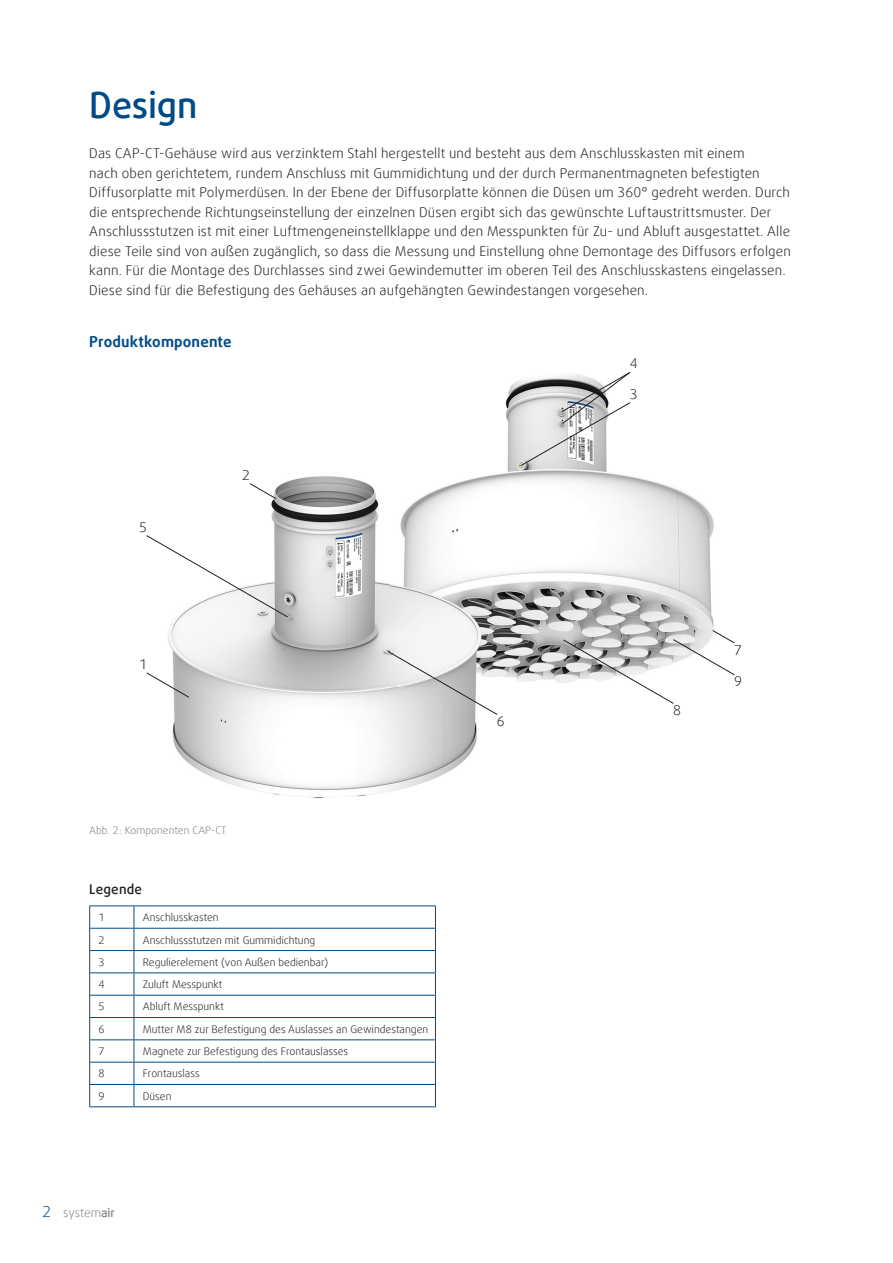
<style>
.page{position:relative;width:893px;height:1263px;background:#fff}
.page>*{position:absolute;margin:0;border:0;box-sizing:border-box;transform-origin:0 0}
.t1{font:500 36px "Daxline Offc Pro";letter-spacing:-.005em;color:#004b87}
.t2{font:700 15px "Daxline Offc Pro";letter-spacing:.01em;color:#004b87}
.t3{font:300 13.5px/19.5px "Daxline Offc Pro";letter-spacing:.01em;color:#231f20}
.t4{font:500 13.5px "Daxline Offc Pro";letter-spacing:.015em;color:#231f20}
.t5{font:300 12px "Daxline Offc Pro";letter-spacing:-.005em;color:#808285}
.t6{font:300 10.5px "Daxline Offc Pro";color:#231f20}
.t7{font:300 10.5px "Daxline Offc Pro";color:#808285}
.s1{font-size:15px;color:#004b87}
.s2{font-weight:500}
</style>
<div class="page">
<hr style="left:89px;top:905px;width:45px;height:1px;background:#004b87">
<hr style="left:134px;top:905px;width:302px;height:1px;background:#004b87">
<hr style="left:89px;top:928px;width:45px;height:1px;background:#004b87">
<hr style="left:134px;top:928px;width:302px;height:1px;background:#004b87">
<hr style="left:89px;top:950px;width:45px;height:1px;background:#004b87">
<hr style="left:89px;top:972px;width:45px;height:1px;background:#004b87">
<hr style="left:89px;top:995px;width:45px;height:1px;background:#004b87">
<hr style="left:89px;top:1017px;width:45px;height:1px;background:#004b87">
<hr style="left:89px;top:1039px;width:45px;height:1px;background:#004b87">
<hr style="left:89px;top:1062px;width:45px;height:1px;background:#004b87">
<hr style="left:89px;top:1084px;width:45px;height:1px;background:#004b87">
<svg style="left:89px;top:906px;width:1px;height:200px"></svg>
<hr style="left:89px;top:1106px;width:45px;height:1px;background:#004b87">
<hr style="left:134px;top:950px;width:302px;height:1px;background:#004b87">
<hr style="left:134px;top:972px;width:302px;height:1px;background:#004b87">
<hr style="left:134px;top:995px;width:302px;height:1px;background:#004b87">
<hr style="left:134px;top:1017px;width:302px;height:1px;background:#004b87">
<hr style="left:134px;top:1039px;width:302px;height:1px;background:#004b87">
<hr style="left:134px;top:1062px;width:302px;height:1px;background:#004b87">
<hr style="left:134px;top:1084px;width:302px;height:1px;background:#004b87">
<svg style="left:134px;top:906px;width:1px;height:200px"></svg>
<svg style="left:435px;top:906px;width:1px;height:200px"></svg>
<hr style="left:134px;top:1106px;width:302px;height:1px;background:#004b87">
<img style="left:492px;top:380px;width:222px;height:303px">
<img style="left:168px;top:476px;width:309px;height:323px">
<img style="left:391px;top:475px;width:101px;height:176px">
<svg style="left:146px;top:672px;width:44px;height:26px"></svg>
<svg style="left:146px;top:535px;width:142px;height:83px"></svg>
<svg style="left:249px;top:483px;width:28px;height:16px"></svg>
<svg style="left:563px;top:629px;width:172px;height:75px"></svg>
<svg style="left:387px;top:651px;width:111px;height:64px"></svg>
<svg style="left:521px;top:372px;width:110px;height:94px"></svg>
<h1 class="t1" style="left:89px;top:81px;width:110px">Design</h1>
<p class="t3" style="left:89px;top:144px;width:703px">Das CAP-CT-Gehäuse wird aus verzinktem Stahl hergestellt und besteht aus dem Anschlusskasten mit einem<br>nach oben gerichtetem, rundem Anschluss mit Gummidichtung und der durch Permanentmagneten befestigten Diffusorplatte mit Polymerdüsen. In der Ebene der Diffusorplatte können die Düsen um 360° gedreht werden. Durch die entsprechende Richtungseinstellung der einzelnen Düsen ergibt sich das gewünschte Luftaustrittsmuster. Der Anschlussstutzen ist mit einer Luftmengeneinstellklappe und den Messpunkten für Zu- und Abluft ausgestattet. Alle diese Teile sind von außen zugänglich, so dass die Messung und Einstellung ohne Demontage des Diffusors erfolgen kann. Für die Montage des Durchlasses sind zwei Gewindemutter im oberen Teil des Anschlusskastens eingelassen.<br>Diese sind für die Befestigung des Gehäuses an aufgehängten Gewindestangen vorgesehen.</p>
<p class="t2" style="left:89px;top:331px;width:144px">Produktkomponente</p>
<p class="t3" style="left:139px;top:517px;width:9px">5</p>
<p class="t3" style="left:242px;top:465px;width:9px">2</p>
<p class="t3" style="left:139px;top:654px;width:9px">1</p>
<p class="t7" style="left:89px;top:823px;width:139px">Abb. 2: Komponenten CAP-CT</p>
<p class="t4" style="left:89px;top:880px;width:54px">Legende</p>
<p class="t6" style="left:99px;top:910px;width:8px">1</p>
<p class="t6" style="left:143px;top:910px;width:77px">Anschlusskasten</p>
<p class="t6" style="left:99px;top:933px;width:8px">2</p>
<p class="t6" style="left:143px;top:933px;width:174px">Anschlussstutzen mit Gummidichtung</p>
<p class="t6" style="left:99px;top:955px;width:8px">3</p>
<p class="t6" style="left:143px;top:955px;width:187px">Regulierelement (von Außen bedienbar)</p>
<p class="t6" style="left:99px;top:977px;width:8px">4</p>
<p class="t6" style="left:143px;top:977px;width:81px">Zuluft Messpunkt</p>
<p class="t6" style="left:99px;top:1000px;width:8px">5</p>
<p class="t6" style="left:143px;top:1000px;width:83px">Abluft Messpunkt</p>
<p class="t6" style="left:99px;top:1022px;width:8px">6</p>
<p class="t6" style="left:143px;top:1022px;width:287px">Mutter M8 zur Befestigung des Auslasses an Gewindestangen</p>
<p class="t6" style="left:99px;top:1044px;width:8px">7</p>
<p class="t6" style="left:143px;top:1044px;width:207px">Magnete zur Befestigung des Frontauslasses</p>
<p class="t6" style="left:99px;top:1067px;width:8px">8</p>
<p class="t6" style="left:143px;top:1067px;width:58px">Frontauslass</p>
<p class="t6" style="left:99px;top:1089px;width:8px">9</p>
<p class="t6" style="left:143px;top:1089px;width:30px">Düsen</p>
<p class="t5" style="left:43px;top:1205px;width:74px"><span class="s1">2</span> system<span class="s2">air</span></p>
<p class="t3" style="left:497px;top:711px;width:9px">6</p>
<p class="t3" style="left:630px;top:354px;width:9px">4</p>
<p class="t3" style="left:630px;top:384px;width:9px">3</p>
<p class="t3" style="left:673px;top:700px;width:9px">8</p>
<p class="t3" style="left:734px;top:640px;width:9px">7</p>
<p class="t3" style="left:734px;top:672px;width:9px">9</p>
</div>
